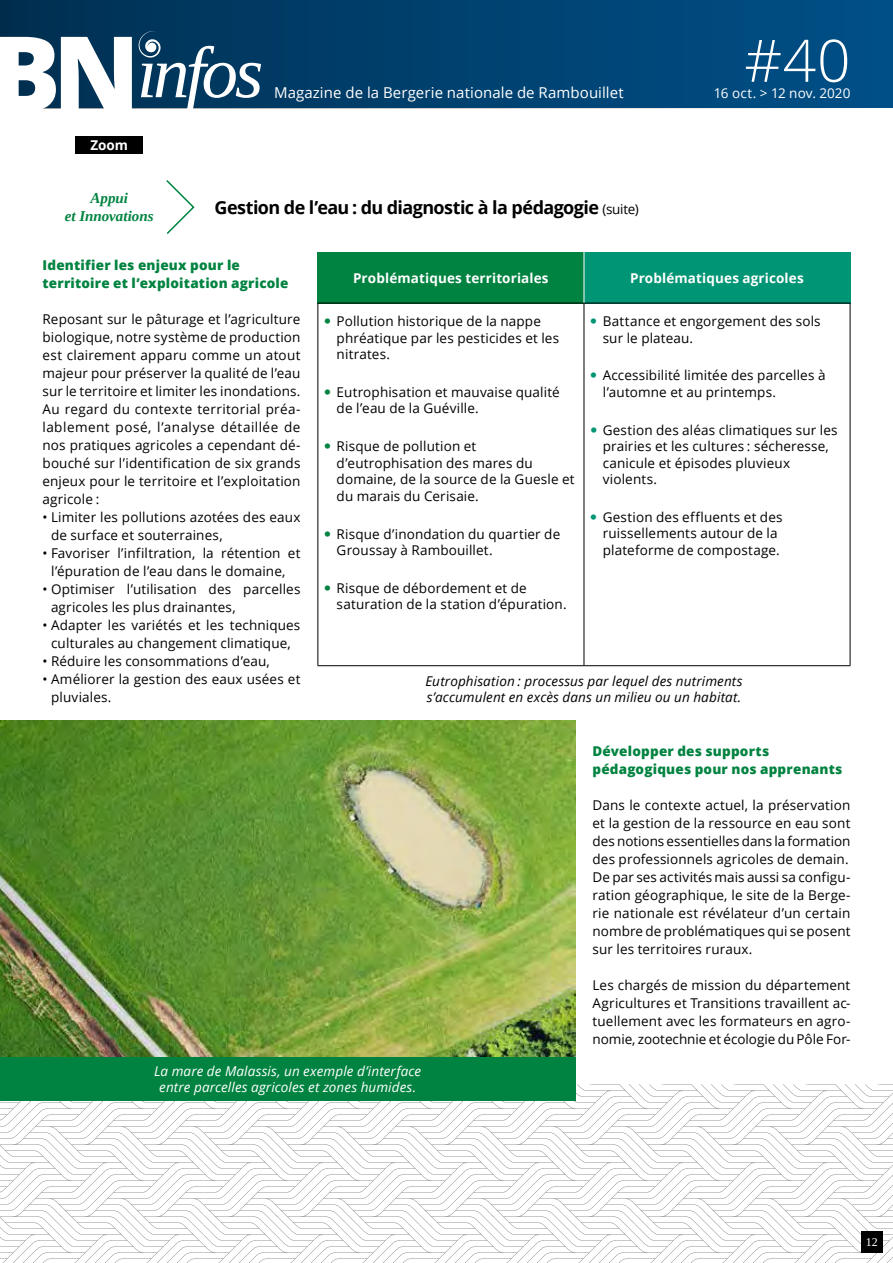
<style>
.page{position:relative;width:893px;height:1263px;background:#fff}
.page>*{position:absolute;margin:0;border:0;box-sizing:border-box;transform-origin:0 0}
.t1{font:800 104.55px "Open Sans";color:#fff}
.t2{font:300 58.5px "Open Sans";color:#fff}
.t3{font:700 18px "Open Sans";letter-spacing:-.035em;color:#000}
.t4{font:15px "Open Sans";letter-spacing:.005em;color:#fff}
.t5{font:italic 700 15px/18px "Tinos";letter-spacing:.005em;color:#008340;text-align:center}
.t6{font:13.5px/18px "Open Sans";letter-spacing:.01em;color:#000}
.t7{font:800 13.5px/18px "Open Sans";letter-spacing:.015em;color:#008340}
.t8{font:italic 13.5px/16.5px "Open Sans";letter-spacing:.01em;color:#000}
.t9{font:italic 13.5px/16.5px "Open Sans";letter-spacing:.01em;color:#fff;text-align:center}
.t10{font:700 13.5px "Open Sans";letter-spacing:.01em;color:#fff}
.t11{font:13.5px "Open Sans";letter-spacing:.005em;color:#fff}
.t12{font:12px "Tinos";color:#fff}
.s1{font-weight:400;font-size:13.5px}
</style>
<div class="page">
<svg style="left:0;top:1084px;width:893px;height:179px"></svg>
<div style="left:861px;top:1231px;width:21px;height:21px;background:#000"></div>
<div style="left:75px;top:136px;width:68px;height:17px;background:#000"></div>
<div style="left:0;top:0;width:893px;height:108px;background:linear-gradient(to right,#003052,#005089)"></div>
<svg style="left:139px;top:31px;width:122px;height:78px"></svg>
<svg style="left:166px;top:180px;width:29px;height:54px"></svg>
<img style="left:0;top:720px;width:575px;height:337px">
<div style="left:318px;top:252px;width:266px;height:51px;background:#008340"></div>
<div style="left:584px;top:252px;width:266px;height:51px;background:#009574"></div>
<hr style="left:317px;top:303px;width:267px;height:1px;background:#000">
<hr style="left:317px;top:303px;width:1px;height:362px;background:#000">
<hr style="left:584px;top:303px;width:266px;height:1px;background:#000">
<hr style="left:584px;top:303px;width:1px;height:362px;background:#000">
<hr style="left:850px;top:303px;width:1px;height:362px;background:#000">
<hr style="left:317px;top:665px;width:267px;height:1px;background:#000">
<hr style="left:584px;top:665px;width:266px;height:1px;background:#000">
<hr style="left:584px;top:252px;width:1px;height:51px;background:#fff">
<div style="left:0;top:1057px;width:575px;height:44px;background:#008340"></div>
<h1 class="t1" style="left:-10px;top:-6px;width:151px">BN</h1>
<p class="t10" style="left:90px;top:135px;width:39px">Zoom</p>
<p class="t5" style="left:65px;top:189px;width:91px">Appui<br>et Innovations</p>
<h2 class="t2" style="left:744px;top:20px;width:108px">#40</h2>
<p class="t4" style="left:274px;top:82px;width:351px">Magazine de la Bergerie nationale de Rambouillet</p>
<p class="t11" style="left:714px;top:84px;width:138px">16 oct. &gt; 12 nov. 2020</p>
<h3 class="t3" style="left:215px;top:195px;width:426px">Gestion de l’eau : du diagnostic à la pédagogie <span class="s1">(suite)</span></h3>
<p class="t7" style="left:43px;top:255px;width:247px">Identifier les enjeux pour le territoire et l’exploitation agricole</p>
<p class="t6" style="left:43px;top:310px;width:259px;text-align:justify">Reposant sur le pâturage et l’agriculture biologique, notre système de production est clairement apparu comme un atout majeur pour préserver la qualité de l’eau sur le territoire et limiter les inondations.<br>Au regard du contexte territorial préa&shy;lablement posé, l’analyse détaillée de nos pratiques agricoles a cependant dé&shy;bouché sur l’identification de six grands enjeux pour le territoire et l’exploitation agricole :</p>
<p class="t6" style="left:51px;top:508px;width:251px;text-indent:-9px">• Limiter les pollutions azotées des eaux de surface et souterraines,</p>
<p class="t6" style="left:43px;top:544px;width:259px;text-align:center">• Favoriser l’infiltration, la rétention et l’épuration de l’eau dans le domaine,</p>
<p class="t6" style="left:51px;top:580px;width:251px;text-indent:-9px">• Optimiser l’utilisation des parcelles agricoles les plus drainantes,</p>
<p class="t6" style="left:43px;top:616px;width:259px;text-align:center">• Adapter les variétés et les techniques culturales au changement climatique,</p>
<p class="t6" style="left:43px;top:652px;width:229px">• Réduire les consommations d’eau,</p>
<p class="t6" style="left:51px;top:670px;width:251px;text-indent:-9px">• Améliorer la gestion des eaux usées et pluviales.</p>
<p class="t10" style="left:353px;top:268px;width:197px">Problématiques territoriales</p>
<p class="t10" style="left:630px;top:268px;width:175px">Problématiques agricoles</p>
<p class="t6" style="left:337px;top:313px;width:224px;line-height:16.5px">Pollution historique de la nappe phréatique par les pesticides et les nitrates.</p>
<p class="t6" style="left:337px;top:383px;width:225px;line-height:16.5px">Eutrophisation et mauvaise qualité de l’eau de la Guéville.</p>
<p class="t6" style="left:337px;top:438px;width:239px;line-height:16.5px">Risque de pollution et d’eutrophisation des mares du domaine, de la source de la Guesle et du marais du Cerisaie.</p>
<p class="t6" style="left:337px;top:525px;width:225px;line-height:16.5px">Risque d’inondation du quartier de<br>Groussay à Rambouillet.</p>
<p class="t6" style="left:337px;top:579px;width:231px;line-height:16.5px">Risque de débordement et de saturation de la station d’épuration.</p>
<p class="t6" style="left:603px;top:313px;width:219px;line-height:16.5px">Battance et engorgement des sols sur le plateau.</p>
<p class="t6" style="left:603px;top:367px;width:224px;line-height:16.5px">Accessibilité limitée des parcelles à l’automne et au printemps.</p>
<p class="t6" style="left:603px;top:421px;width:236px;line-height:16.5px">Gestion des aléas climatiques sur les prairies et les cultures : sécheresse, canicule et épisodes pluvieux violents.</p>
<p class="t6" style="left:603px;top:508px;width:181px;line-height:16.5px">Gestion des effluents et des ruissellements autour de la plateforme de compostage.</p>
<p class="t8" style="left:425px;top:672px;width:319px">Eutrophisation : processus par lequel des nutriments s’accumulent en excès dans un milieu ou un habitat.</p>
<p class="t7" style="left:592px;top:741px;width:251px">Développer des supports pédagogiques pour nos apprenants</p>
<p class="t6" style="left:592px;top:796px;width:259px">Dans le contexte actuel, la préservation et la gestion de la ressource en eau sont des notions essentielles dans la formation des professionnels agricoles de demain.<br>De par ses activités mais aussi sa configu&shy;ration géographique, le site de la Berge&shy;rie nationale est révélateur d’un certain nombre de problématiques qui se posent sur les territoires ruraux.</p>
<p class="t6" style="left:592px;top:976px;width:259px;text-align:justify">Les chargés de mission du département Agricultures et Transitions travaillent ac&shy;tuellement avec les formateurs en agro&shy;nomie, zootechnie et écologie du Pôle For-</p>
<p class="t9" style="left:154px;top:1062px;width:269px">La mare de Malassis, un exemple d’interface entre parcelles agricoles et zones humides.</p>
<p class="t12" style="left:866px;top:1234px;width:14px">12</p>
</div>
